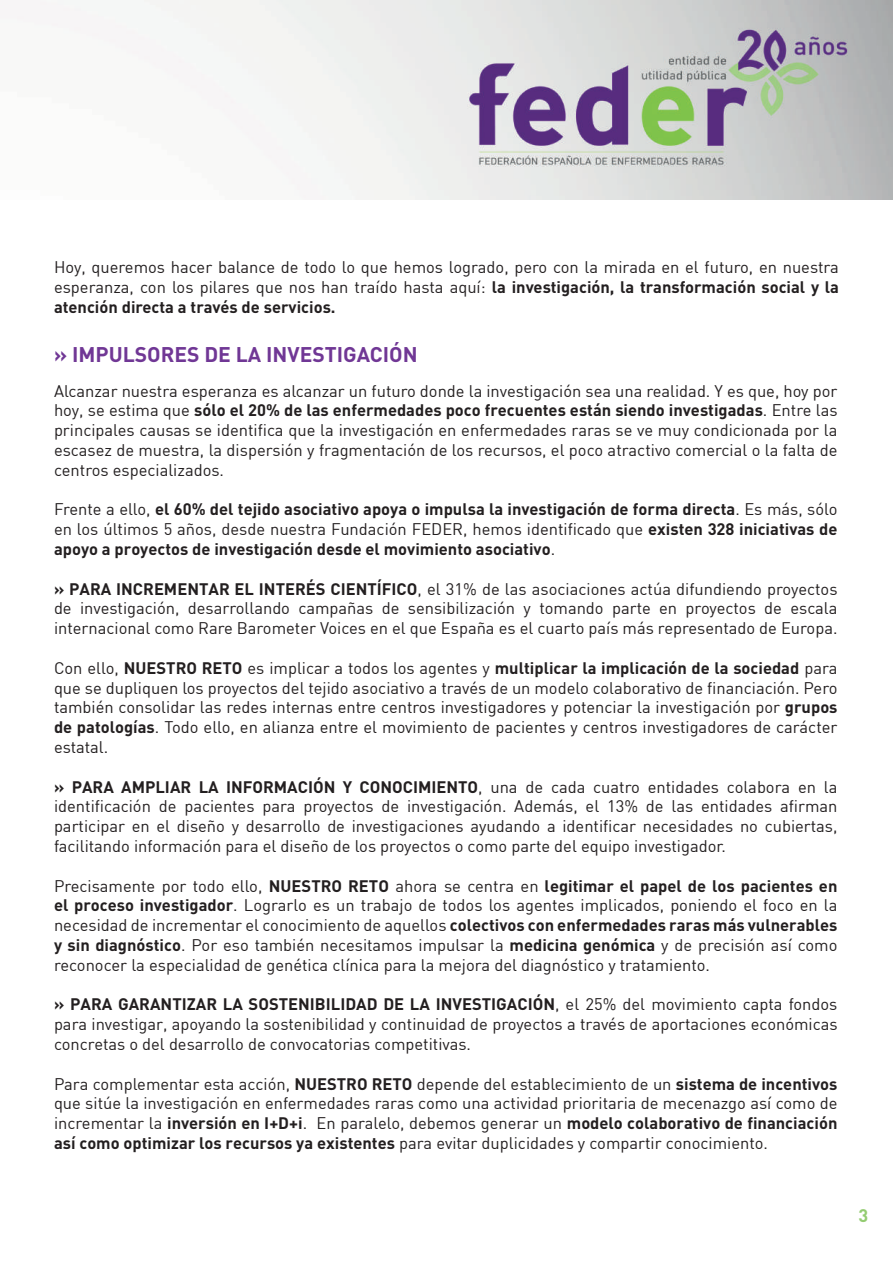
<style>
.page{position:relative;width:893px;height:1263px;background:#fff}
.page>*{position:absolute;margin:0;border:0;box-sizing:border-box;transform-origin:0 0}
.t1{font:700 21px "DIN";color:#703795}
.t2{font:700 18px "DIN";color:#94cc72}
.t3{font:16.5px/19.8px "DIN";color:#231f20;text-align:justify}
.t4{font:700 16.5px/19.8px "DIN";color:#231f20;text-align:justify}
.s1{font-weight:700}
.s2{font-weight:400}
</style>
<div class="page">
<img style="left:17px;top:0;width:876px;height:200px">
<p class="t3" style="left:54px;top:257px;width:786px">Hoy, queremos hacer balance de todo lo que hemos logrado, pero con la mirada en el futuro, en nuestra esperanza, con los pilares que nos han traído hasta aquí: <span class="s1">la investigación, la transformación social y la atención directa a través de servicios.</span></p>
<p class="t1" style="left:54px;top:340px;width:365px">» IMPULSORES DE LA INVESTIGACIÓN</p>
<p class="t3" style="left:54px;top:380px;width:785px">Alcanzar nuestra esperanza es alcanzar un futuro donde la investigación sea una realidad. Y es que, hoy por hoy, se estima que <span class="s1">sólo el 20% de las enfermedades poco frecuentes están siendo investigadas</span>. Entre las principales causas se identifica que la investigación en enfermedades raras se ve muy condicionada por la escasez de muestra, la dispersión y fragmentación de los recursos, el poco atractivo comercial o la falta de centros especializados.</p>
<p class="t4" style="left:54px;top:499px;width:785px"><span class="s2">Frente a ello,</span> el 60% del tejido asociativo apoya o impulsa la investigación de forma directa<span class="s2">. Es más, sólo en los últimos 5 años, desde nuestra Fundación FEDER, hemos identificado que</span> existen 328 iniciativas de apoyo a proyectos de investigación desde el movimiento asociativo<span class="s2">.</span></p>
<p class="t3" style="left:54px;top:578px;width:785px"><span class="s1">» PARA INCREMENTAR EL INTERÉS CIENTÍFICO</span>, el 31% de las asociaciones actúa difundiendo proyectos de investigación, desarrollando campañas de sensibilización y tomando parte en proyectos de escala internacional como Rare Barometer Voices en el que España es el cuarto país más representado de Europa.</p>
<p class="t3" style="left:54px;top:657px;width:785px">Con ello, <span class="s1">NUESTRO RETO</span> es implicar a todos los agentes y <span class="s1">multiplicar la implicación de la sociedad</span> para que se dupliquen los proyectos del tejido asociativo a través de un modelo colaborativo de financiación. Pero también consolidar las redes internas entre centros investigadores y potenciar la investigación por <span class="s1">grupos de patologías</span>. Todo ello, en alianza entre el movimiento de pacientes y centros investigadores de carácter estatal.</p>
<p class="t3" style="left:54px;top:776px;width:785px"><span class="s1">» PARA AMPLIAR LA INFORMACIÓN Y CONOCIMIENTO</span>, una de cada cuatro entidades colabora en la identificación de pacientes para proyectos de investigación. Además, el 13% de las entidades afirman participar en el diseño y desarrollo de investigaciones ayudando a identificar necesidades no cubiertas, facilitando información para el diseño de los proyectos o como parte del equipo investigador.</p>
<p class="t3" style="left:54px;top:875px;width:785px">Precisamente por todo ello, <span class="s1">NUESTRO RETO</span> ahora se centra en <span class="s1">legitimar el papel de los pacientes en el proceso investigador</span>. Lograrlo es un trabajo de todos los agentes implicados, poniendo el foco en la necesidad de incrementar el conocimiento de aquellos <span class="s1">colectivos con enfermedades raras más vulnerables y sin diagnóstico</span>. Por eso también necesitamos impulsar la <span class="s1">medicina genómica</span> y de precisión así como reconocer la especialidad de genética clínica para la mejora del diagnóstico y tratamiento.</p>
<p class="t3" style="left:54px;top:994px;width:785px"><span class="s1">» PARA GARANTIZAR LA SOSTENIBILIDAD DE LA INVESTIGACIÓN</span>, el 25% del movimiento capta fondos para investigar, apoyando la sostenibilidad y continuidad de proyectos a través de aportaciones económicas concretas o del desarrollo de convocatorias competitivas.</p>
<p class="t3" style="left:54px;top:1073px;width:785px">Para complementar esta acción, <span class="s1">NUESTRO RETO</span> depende del establecimiento de un <span class="s1">sistema de incentivos </span>que sitúe la investigación en enfermedades raras como una actividad prioritaria de mecenazgo así como de incrementar la <span class="s1">inversión en I+D+i</span>. En paralelo, debemos generar un <span class="s1">modelo colaborativo de financiación así como optimizar los recursos ya existentes</span> para evitar duplicidades y compartir conocimiento.</p>
<p class="t2" style="left:858px;top:1203px;width:11px">3</p>
</div>
